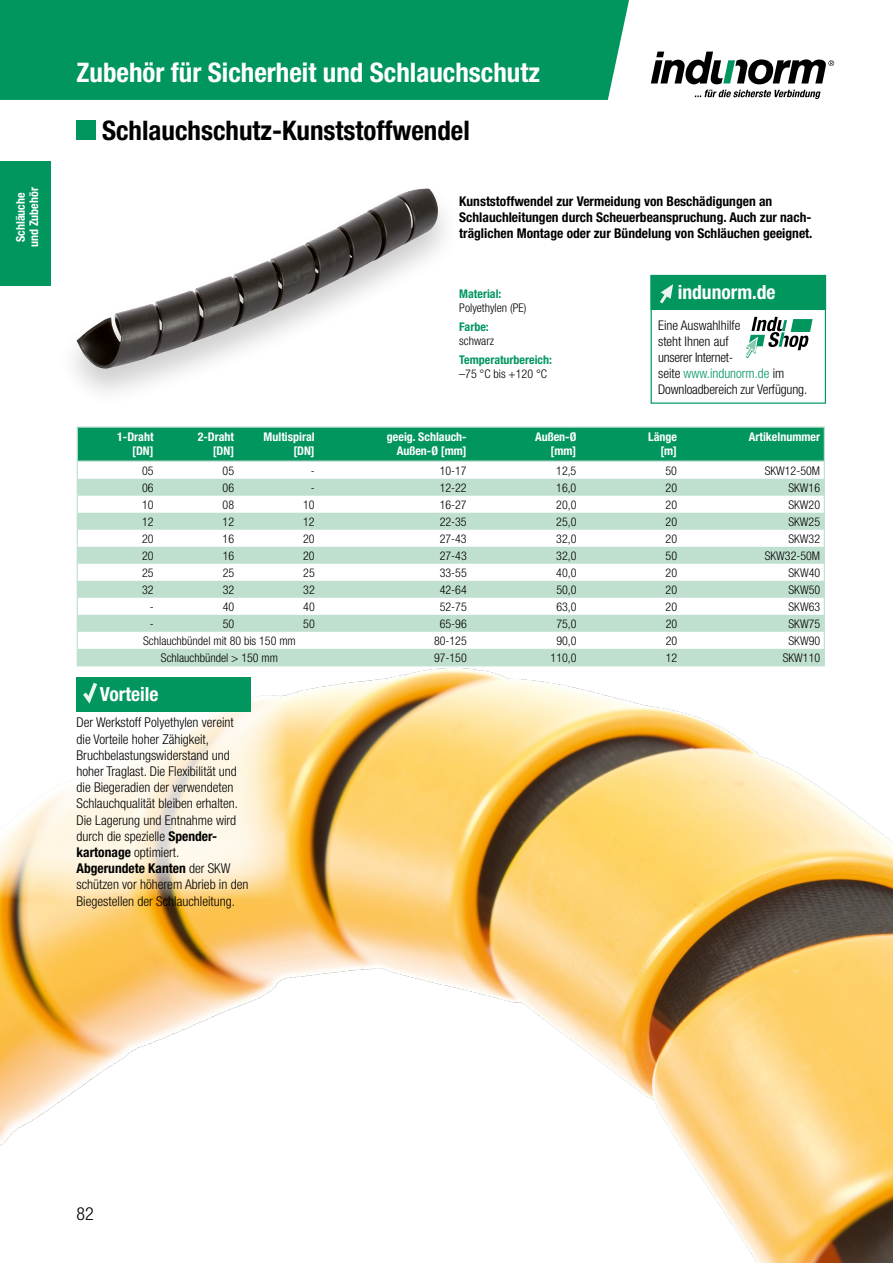
<style>
.page{position:relative;width:893px;height:1263px;background:#fff}
.page>*{position:absolute;margin:0;border:0;box-sizing:border-box;transform-origin:0 0}
.t1{font:700 condensed 27px "Helvetica Neue";color:#fff}
.t2{font:700 condensed 27px "Helvetica Neue";color:#000}
.t3{font:700 condensed 19.5px "Helvetica Neue";color:#fff}
.t4{font:300 condensed 18px "Helvetica Neue";color:#000}
.t5{font:300 condensed 13.5px/16.2px "Helvetica Neue";color:#000}
.t6{font:700 condensed 13.5px/16.2px "Helvetica Neue";color:#000}
.t7{font:300 condensed 13.35px/16px "Helvetica Neue";letter-spacing:-.005em;color:#000}
.t8{font:300 condensed 12px "Helvetica Neue";color:#000}
.t9{font:700 condensed 12px/14.4px "Helvetica Neue";color:#fff;text-align:right}
.t10{font:700 condensed 12px "Helvetica Neue";color:#00965e}
.s1{color:#00965e}
.s2{font-weight:700}
</style>
<div class="page">
<div style="left:0;top:0;width:629px;height:100px;background:#00965e"></div>
<svg style="left:651px;top:52px;width:183px;height:47px"></svg>
<div style="left:0;top:161px;width:51px;height:112px;background:#00965e"></div>
<div style="left:0;top:271px;width:51px;height:15px;background:#00965e"></div>
<img style="left:0;top:342px;width:893px;height:921px">
<svg style="left:0;top:529px;width:286px;height:370px"></svg>
<hr style="left:77px;top:426px;width:81px;height:2px;background:#c0e0cf">
<hr style="left:158px;top:426px;width:80px;height:2px;background:#c0e0cf">
<hr style="left:238px;top:426px;width:81px;height:2px;background:#c0e0cf">
<hr style="left:319px;top:426px;width:152px;height:2px;background:#c0e0cf">
<hr style="left:471px;top:426px;width:110px;height:2px;background:#c0e0cf">
<hr style="left:581px;top:426px;width:100px;height:2px;background:#c0e0cf">
<hr style="left:681px;top:426px;width:144px;height:2px;background:#c0e0cf">
<svg style="left:77px;top:427px;width:748px;height:238px"></svg>
<hr style="left:77px;top:665px;width:81px;height:1px;background:#c0e0cf">
<hr style="left:158px;top:665px;width:80px;height:1px;background:#c0e0cf">
<hr style="left:238px;top:665px;width:81px;height:1px;background:#c0e0cf">
<hr style="left:319px;top:665px;width:152px;height:1px;background:#c0e0cf">
<hr style="left:471px;top:665px;width:110px;height:1px;background:#c0e0cf">
<hr style="left:581px;top:665px;width:100px;height:1px;background:#c0e0cf">
<hr style="left:681px;top:665px;width:144px;height:1px;background:#c0e0cf">
<div style="left:77px;top:677px;width:174px;height:34px;background:#00965e"></div>
<svg style="left:83px;top:682px;width:14px;height:22px"></svg>
<div style="left:77px;top:121px;width:19px;height:19px;background:#00965e"></div>
<div style="left:55px;top:182px;width:406px;height:227px;background:#000;opacity:.2"></div>
<img style="left:77px;top:188px;width:361px;height:181px">
<div style="left:651px;top:275px;width:175px;height:129px;border:1px solid #00965e"></div>
<svg style="left:745px;top:317px;width:68px;height:41px"></svg>
<div style="left:651px;top:275px;width:175px;height:34px;background:#00965e"></div>
<svg style="left:660px;top:284px;width:13px;height:19px"></svg>
<div style="left:651px;top:275px;width:175px;height:35px;border:1px solid #00965e"></div>
<img style="left:886px;top:741px;width:7px;height:365px">
<p class="t9" style="left:14px;top:247px;width:61px;line-height:13.5px;text-align:center;rotate:-90deg">Schläuche und Zubehör</p>
<h1 class="t1" style="left:77px;top:56px;width:465px">Zubehör für Sicherheit und Schlauchschutz</h1>
<h1 class="t2" style="left:102px;top:114px;width:369px">Schlauchschutz-Kunststoffwendel</h1>
<p class="t6" style="left:459px;top:193px;width:355px">Kunststoffwendel zur Vermeidung von Beschädigungen an<br>Schlauchleitungen durch Scheuerbeanspruchung. Auch zur nach&shy;träglichen Montage oder zur Bündelung von Schläuchen geeignet.</p>
<p class="t10" style="left:459px;top:286px;width:44px">Material:</p>
<p class="t8" style="left:459px;top:301px;width:69px">Polyethylen (PE)</p>
<p class="t10" style="left:459px;top:319px;width:31px">Farbe:</p>
<p class="t8" style="left:459px;top:334px;width:36px">schwarz</p>
<p class="t10" style="left:459px;top:352px;width:94px">Temperaturbereich:</p>
<p class="t8" style="left:459px;top:367px;width:89px">–75 °C bis +120 °C</p>
<h2 class="t3" style="left:678px;top:280px;width:99px">indunorm.de</h2>
<p class="t7" style="left:658px;top:317px;width:151px">Eine Auswahlhilfe<br>steht Ihnen auf<br>unserer Internet-<br>seite <span class="s1">www.indunorm.de</span> im<br>Downloadbereich zur Verfügung.</p>
<p class="t9" style="left:117px;top:429px;width:38px">1-Draht [DN]</p>
<p class="t9" style="left:198px;top:429px;width:38px">2-Draht [DN]</p>
<p class="t9" style="left:264px;top:429px;width:53px">Multispiral [DN]</p>
<p class="t9" style="left:387px;top:429px;width:81px">geeig. Schlauch-<br>Außen-Ø [mm]</p>
<p class="t9" style="left:535px;top:429px;width:43px">Außen-Ø [mm]</p>
<p class="t9" style="left:648px;top:429px;width:30px">Länge [m]</p>
<p class="t9" style="left:749px;top:429px;width:73px">Artikelnummer</p>
<p class="t8" style="left:142px;top:464px;width:13px">05</p>
<p class="t8" style="left:223px;top:464px;width:13px">05</p>
<p class="t8" style="left:311px;top:464px;width:5px">-</p>
<p class="t8" style="left:440px;top:464px;width:29px">10-17</p>
<p class="t8" style="left:556px;top:464px;width:22px">12,5</p>
<p class="t8" style="left:666px;top:464px;width:13px">50</p>
<p class="t8" style="left:765px;top:464px;width:57px">SKW12-50M</p>
<p class="t8" style="left:142px;top:481px;width:13px">06</p>
<p class="t8" style="left:223px;top:481px;width:13px">06</p>
<p class="t8" style="left:311px;top:481px;width:5px">-</p>
<p class="t8" style="left:440px;top:481px;width:29px">12-22</p>
<p class="t8" style="left:556px;top:481px;width:22px">16,0</p>
<p class="t8" style="left:666px;top:481px;width:13px">20</p>
<p class="t8" style="left:788px;top:481px;width:33px">SKW16</p>
<p class="t8" style="left:142px;top:498px;width:13px">10</p>
<p class="t8" style="left:223px;top:498px;width:13px">08</p>
<p class="t8" style="left:303px;top:498px;width:13px">10</p>
<p class="t8" style="left:440px;top:498px;width:29px">16-27</p>
<p class="t8" style="left:556px;top:498px;width:22px">20,0</p>
<p class="t8" style="left:666px;top:498px;width:13px">20</p>
<p class="t8" style="left:788px;top:498px;width:33px">SKW20</p>
<p class="t8" style="left:142px;top:515px;width:13px">12</p>
<p class="t8" style="left:223px;top:515px;width:13px">12</p>
<p class="t8" style="left:303px;top:515px;width:13px">12</p>
<p class="t8" style="left:440px;top:515px;width:29px">22-35</p>
<p class="t8" style="left:556px;top:515px;width:22px">25,0</p>
<p class="t8" style="left:666px;top:515px;width:13px">20</p>
<p class="t8" style="left:788px;top:515px;width:33px">SKW25</p>
<p class="t8" style="left:142px;top:532px;width:13px">20</p>
<p class="t8" style="left:223px;top:532px;width:13px">16</p>
<p class="t8" style="left:303px;top:532px;width:13px">20</p>
<p class="t8" style="left:440px;top:532px;width:29px">27-43</p>
<p class="t8" style="left:556px;top:532px;width:22px">32,0</p>
<p class="t8" style="left:666px;top:532px;width:13px">20</p>
<p class="t8" style="left:788px;top:532px;width:33px">SKW32</p>
<p class="t8" style="left:142px;top:549px;width:13px">20</p>
<p class="t8" style="left:223px;top:549px;width:13px">16</p>
<p class="t8" style="left:303px;top:549px;width:13px">20</p>
<p class="t8" style="left:440px;top:549px;width:29px">27-43</p>
<p class="t8" style="left:556px;top:549px;width:22px">32,0</p>
<p class="t8" style="left:666px;top:549px;width:13px">50</p>
<p class="t8" style="left:765px;top:549px;width:57px">SKW32-50M</p>
<p class="t8" style="left:142px;top:566px;width:13px">25</p>
<p class="t8" style="left:223px;top:566px;width:13px">25</p>
<p class="t8" style="left:303px;top:566px;width:13px">25</p>
<p class="t8" style="left:440px;top:566px;width:29px">33-55</p>
<p class="t8" style="left:556px;top:566px;width:22px">40,0</p>
<p class="t8" style="left:666px;top:566px;width:13px">20</p>
<p class="t8" style="left:788px;top:566px;width:33px">SKW40</p>
<p class="t8" style="left:142px;top:583px;width:13px">32</p>
<p class="t8" style="left:223px;top:583px;width:13px">32</p>
<p class="t8" style="left:303px;top:583px;width:13px">32</p>
<p class="t8" style="left:440px;top:583px;width:29px">42-64</p>
<p class="t8" style="left:556px;top:583px;width:22px">50,0</p>
<p class="t8" style="left:666px;top:583px;width:13px">20</p>
<p class="t8" style="left:788px;top:583px;width:33px">SKW50</p>
<p class="t8" style="left:150px;top:600px;width:5px">-</p>
<p class="t8" style="left:223px;top:600px;width:13px">40</p>
<p class="t8" style="left:303px;top:600px;width:13px">40</p>
<p class="t8" style="left:440px;top:600px;width:29px">52-75</p>
<p class="t8" style="left:556px;top:600px;width:22px">63,0</p>
<p class="t8" style="left:666px;top:600px;width:13px">20</p>
<p class="t8" style="left:788px;top:600px;width:33px">SKW63</p>
<p class="t8" style="left:150px;top:617px;width:5px">-</p>
<p class="t8" style="left:223px;top:617px;width:13px">50</p>
<p class="t8" style="left:303px;top:617px;width:13px">50</p>
<p class="t8" style="left:440px;top:617px;width:29px">65-96</p>
<p class="t8" style="left:556px;top:617px;width:22px">75,0</p>
<p class="t8" style="left:666px;top:617px;width:13px">20</p>
<p class="t8" style="left:788px;top:617px;width:33px">SKW75</p>
<p class="t8" style="left:143px;top:634px;width:154px">Schlauchbündel mit 80 bis 150 mm</p>
<p class="t8" style="left:434px;top:634px;width:34px">80-125</p>
<p class="t8" style="left:556px;top:634px;width:22px">90,0</p>
<p class="t8" style="left:666px;top:634px;width:13px">20</p>
<p class="t8" style="left:788px;top:634px;width:33px">SKW90</p>
<p class="t8" style="left:161px;top:651px;width:119px">Schlauchbündel &gt; 150 mm</p>
<p class="t8" style="left:434px;top:651px;width:34px">97-150</p>
<p class="t8" style="left:551px;top:651px;width:27px">110,0</p>
<p class="t8" style="left:666px;top:651px;width:13px">12</p>
<p class="t8" style="left:783px;top:651px;width:39px">SKW110</p>
<h2 class="t3" style="left:100px;top:682px;width:60px">Vorteile</h2>
<p class="t5" style="left:77px;top:714px;width:173px">Der Werkstoff Polyethylen vereint die Vorteile hoher Zähigkeit,<br>Bruchbelastungswiderstand und hoher Traglast. Die Flexibilität und die Biegeradien der verwendeten<br>Schlauchqualität bleiben erhalten.<br>Die Lagerung und Entnahme wird durch die spezielle <span class="s2">Spender&shy;kartonage</span> optimiert.<br><span class="s2">Abgerundete Kanten</span> der SKW schützen vor höherem Abrieb in den<br>Biegestellen der Schlauchleitung.</p>
<h3 class="t4" style="left:77px;top:1203px;width:19px">82</h3>
</div>
